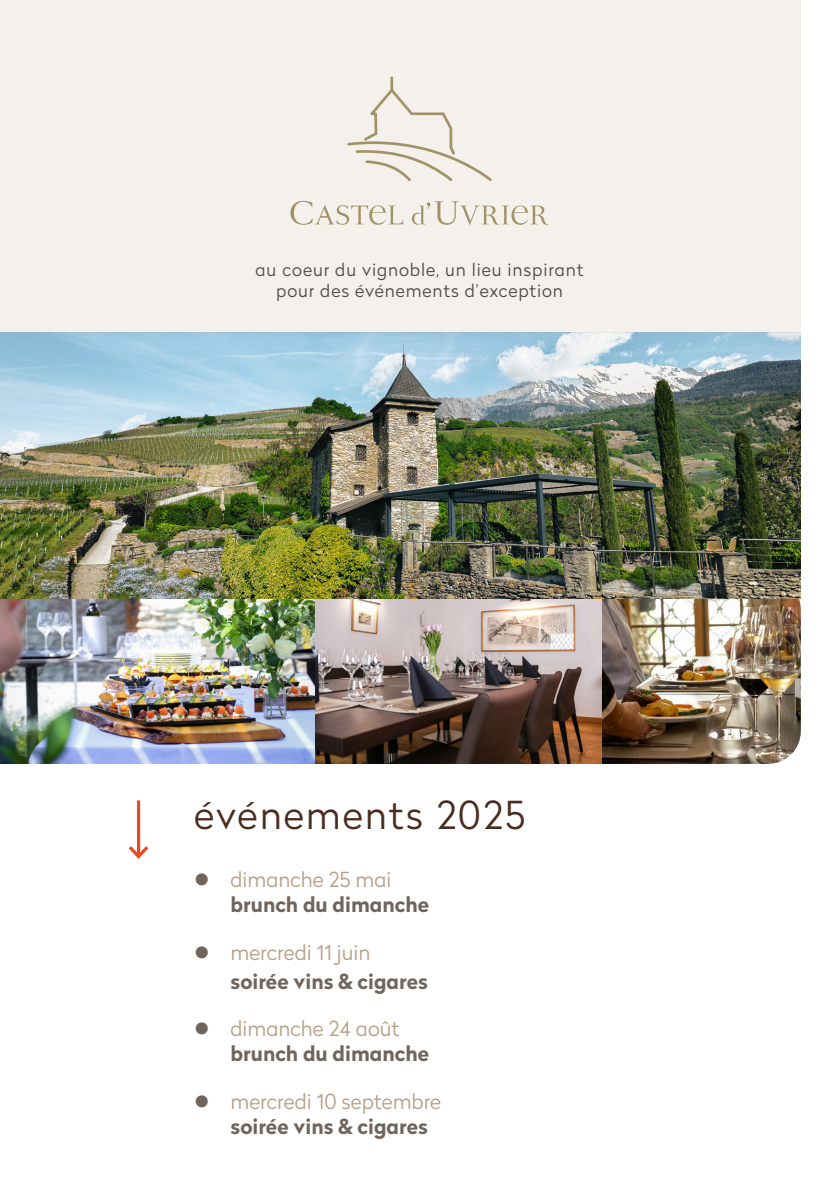
<style>
.page{position:relative;width:840px;height:1191px;background:#fff}
.page>*{position:absolute;margin:0;border:0;box-sizing:border-box;transform-origin:0 0}
.t1{font:300 38.4px "Radikal";letter-spacing:.05em;color:#4a2c1e}
.t2{font:700 20.8px/24.8px "Radikal";color:#70655d}
.t3{font:300 20.8px/24.8px "Radikal";color:#b79f86}
.t4{font:300 17.4px/20.8px "Radikal";letter-spacing:.05em;color:#4b4c4d;text-align:center}
.s1{font-weight:300;color:#b79f86}
.s2{color:#70655d}
.s3{font-weight:700;color:#70655d}
</style>
<div class="page">
<img style="left:601px;top:599px;width:199px;height:165px">
<img style="left:0;top:599px;width:601px;height:165px">
<img style="left:0;top:332px;width:800px;height:267px">
<div style="left:0;top:0;width:800px;height:332px;background:#f4f0ec"></div>
<hr style="left:137px;top:800px;width:3px;height:56px;background:#e84b24">
<svg style="left:128px;top:842px;width:21px;height:17px"></svg>
<svg style="left:347px;top:76px;width:144px;height:105px"></svg>
<svg style="left:290px;top:201px;width:113px;height:24px"></svg>
<svg style="left:411px;top:201px;width:137px;height:24px"></svg>
<p class="t4" style="left:255px;top:258px;width:329px">au coeur du vignoble, un lieu inspirant pour des événements d’exception</p>
<h1 class="t1" style="left:194px;top:788px;width:332px">événements 2025</h1>
<p class="t2" style="left:230px;top:866px;width:200px;text-indent:-36px">● <span class="s1">dimanche 25 mai </span>brunch du dimanche</p>
<p class="t2" style="left:230px;top:937px;width:199px;line-height:29px;text-indent:-36px">● <span class="s1">mercredi 11 juin </span>soirée vins &amp; cigares</p>
<p class="t2" style="left:230px;top:1016px;width:200px;text-indent:-36px">● <span class="s1">dimanche 24 août </span>brunch du dimanche</p>
<p class="t3" style="left:230px;top:1088px;width:212px;text-indent:-36px"><span class="s2">●</span> mercredi 10 septembre <span class="s3">soirée vins &amp; cigares</span></p>
</div>
